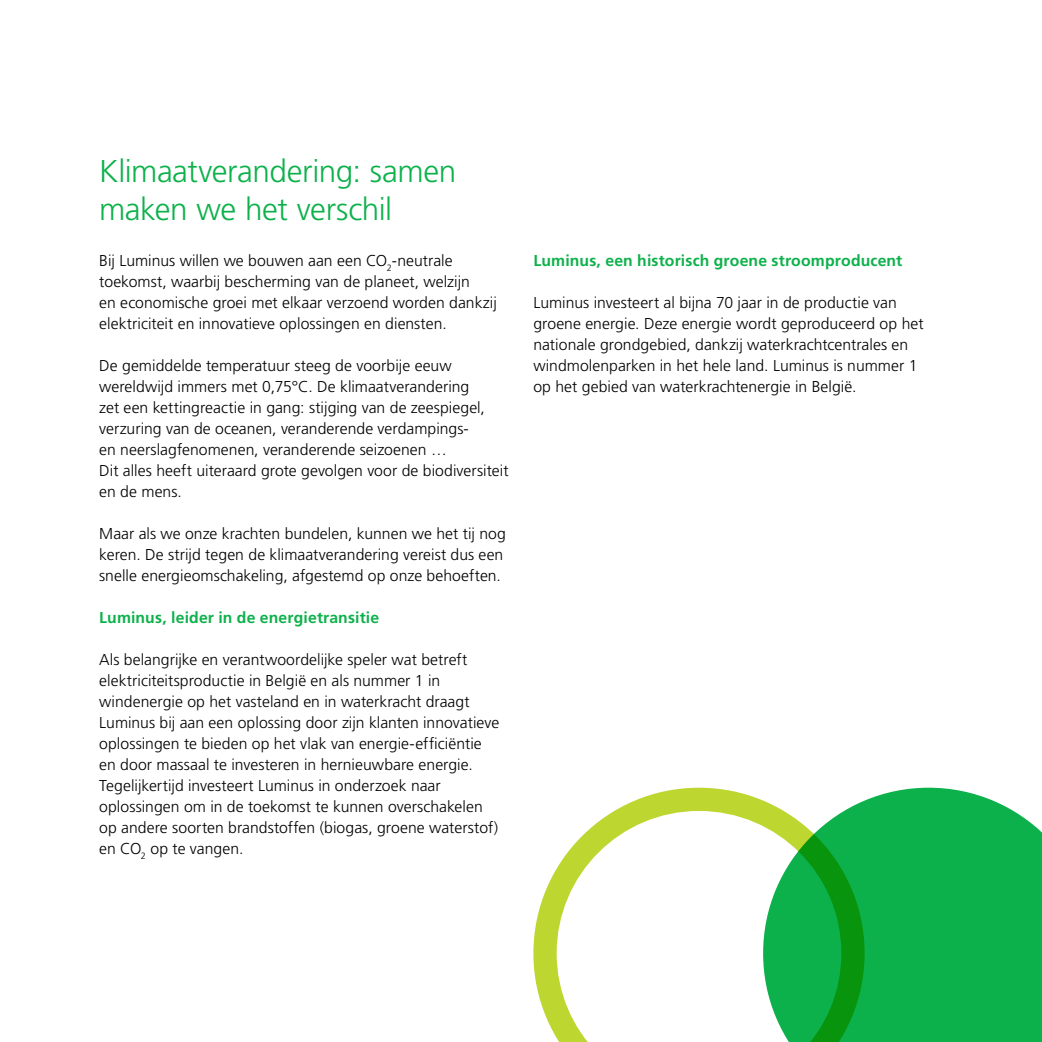
<style>
.page{position:relative;width:1042px;height:1042px;background:#fff}
.page>*{position:absolute;margin:0;border:0;box-sizing:border-box;transform-origin:0 0}
.t1{font:300 31.5px/37.8px "Frutiger LT Std";letter-spacing:-.015em;color:#0db14b}
.t2{font:300 15.75px/21px "Frutiger LT Std";letter-spacing:.005em;color:#000}
.t3{font:700 15.75px "Frutiger LT Std";letter-spacing:.01em;color:#0db14b}
</style>
<div class="page">
<div style="left:864px;top:788px;width:178px;height:254px;background:#0db14b"></div>
<svg style="left:533px;top:788px;width:331px;height:254px"></svg>
<h1 class="t1" style="left:99px;top:153px;width:359px">Klimaatverandering: samen maken we het verschil</h1>
<p class="t2" style="left:99px;top:250px;width:399px">Bij Luminus willen we bouwen aan een CO<sub>2</sub>-neutrale toekomst, waarbij bescherming van de planeet, welzijn<br>en economische groei met elkaar verzoend worden dankzij elektriciteit en innovatieve oplossingen en diensten.</p>
<p class="t2" style="left:99px;top:355px;width:411px">De gemiddelde temperatuur steeg de voorbije eeuw wereldwijd immers met 0,75°C. De klimaatverandering<br>zet een kettingreactie in gang: stijging van de zeespiegel, verzuring van de oceanen, veranderende verdampings-<br>en neerslagfenomenen, veranderende seizoenen …<br>Dit alles heeft uiteraard grote gevolgen voor de biodiversiteit en de mens.</p>
<p class="t2" style="left:99px;top:523px;width:408px">Maar als we onze krachten bundelen, kunnen we het tij nog keren. De strijd tegen de klimaatverandering vereist dus een snelle energieomschakeling, afgestemd op onze behoeften.</p>
<p class="t3" style="left:99px;top:608px;width:281px">Luminus, leider in de energietransitie</p>
<p class="t2" style="left:99px;top:649px;width:402px">Als belangrijke en verantwoordelijke speler wat betreft elektriciteitsproductie in België en als nummer 1 in windenergie op het vasteland en in waterkracht draagt Luminus bij aan een oplossing door zijn klanten innovatieve oplossingen te bieden op het vlak van energie-efficiëntie en door massaal te investeren in hernieuwbare energie.<br>Tegelijkertijd investeert Luminus in onderzoek naar oplossingen om in de toekomst te kunnen overschakelen op andere soorten brandstoffen (biogas, groene waterstof) en CO<sub>2</sub> op te vangen.</p>
<p class="t3" style="left:533px;top:251px;width:370px">Luminus, een historisch groene stroomproducent</p>
<p class="t2" style="left:533px;top:292px;width:392px">Luminus investeert al bijna 70 jaar in de productie van groene energie. Deze energie wordt geproduceerd op het nationale grondgebied, dankzij waterkrachtcentrales en windmolenparken in het hele land. Luminus is nummer 1 op het gebied van waterkrachtenergie in België.</p>
</div>
